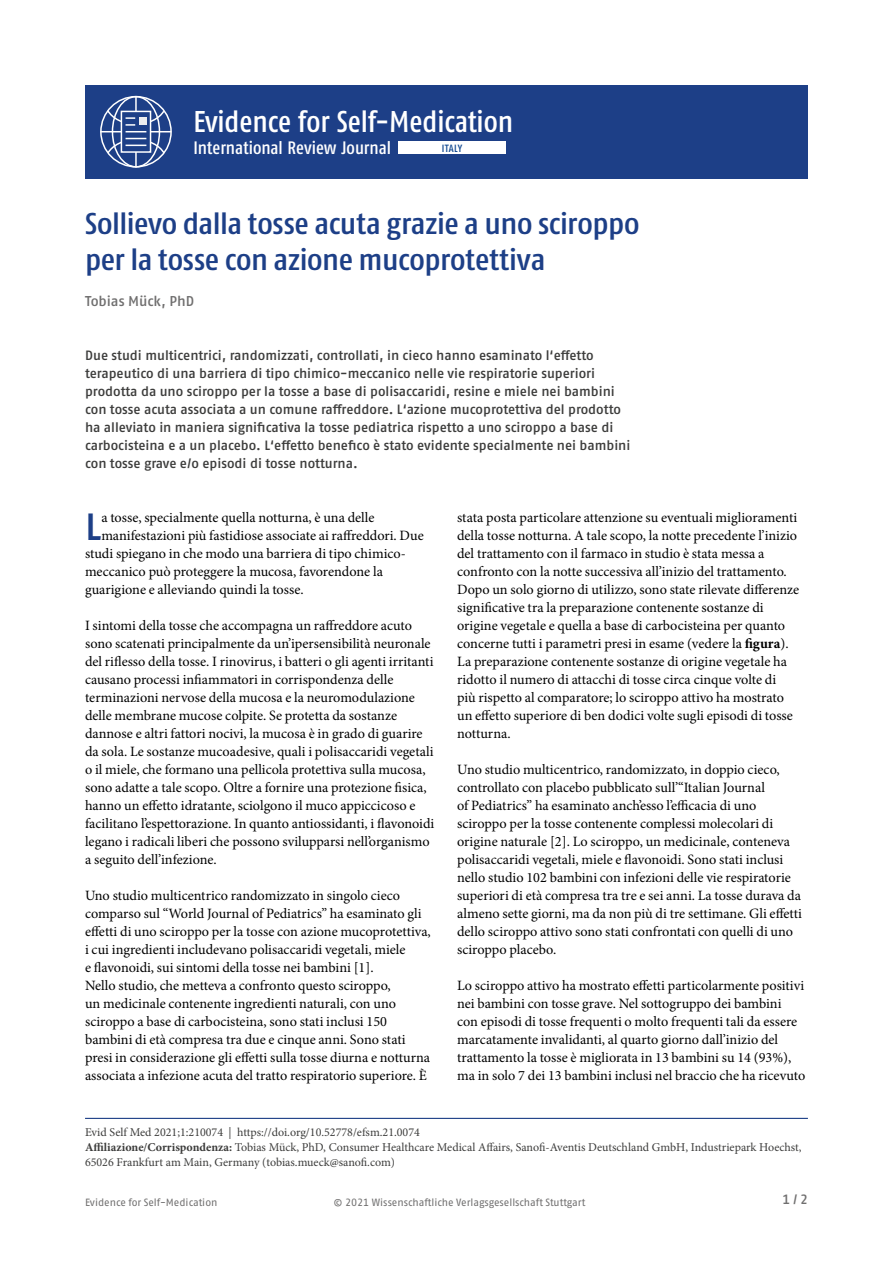
<style>
.page{position:relative;width:893px;height:1263px;background:#fff}
.page>*{position:absolute;margin:0;border:0;box-sizing:border-box;transform-origin:0 0}
.t1{font:500 37.8px "Fago Pro";color:#1d3f87}
.t2{font:500 condensed 30px/36px "Fago Pro";letter-spacing:-.01em;color:#1d3f87;scale:1.1 1}
.t3{font:500 condensed 30px "Fago Pro";color:#fff}
.t4{font:500 condensed 18px "Fago Pro";color:#fff}
.t5{font:14.25px/18px "Minion Pro";color:#000}
.t6{font:500 14.25px "Fago Pro";letter-spacing:-.005em;color:#706f6f}
.t7{font:500 13.5px/18px "Fago Pro";color:#3c3c3b}
.t8{font:500 13.5px "Fago Pro";color:#706f6f}
.t9{font:12px/15px "Minion Pro";color:#3c3c3b}
.t10{font:10.5px "Fago Pro";letter-spacing:-.005em;color:#706f6f}
.t11{font:500 condensed 10.5px "Fago Pro";letter-spacing:.025em;color:#0e468f}
.s1{font-weight:700}
</style>
<div class="page">
<div style="left:85px;top:85px;width:723px;height:94px;background:#1d3f87"></div>
<div style="left:100px;top:96px;width:72px;height:72px;border:2px solid #fff;border-radius:50%"></div>
<div style="left:112px;top:96px;width:48px;height:72px;border:2px solid #fff;border-radius:50%"></div>
<hr style="left:100px;top:131px;width:71px;height:1px;background:#fff">
<hr style="left:135px;top:96px;width:2px;height:72px;background:#fff">
<svg style="left:121px;top:132px;width:30px;height:6px"></svg>
<svg style="left:106px;top:138px;width:60px;height:17px"></svg>
<svg style="left:106px;top:109px;width:60px;height:23px"></svg>
<hr style="left:85px;top:1118px;width:723px;height:1px;background:#1d3f87">
<div style="left:398px;top:141px;width:107px;height:13px;background:#fff"></div>
<h2 class="t3" style="left:193px;top:103px;width:321px">Evidence for Self-Medication</h2>
<p class="t4" style="left:193px;top:137px;width:199px">International Review Journal</p>
<p class="t11" style="left:442px;top:142px;width:22px">ITALY</p>
<h2 class="t2" style="left:85px;top:206px;width:506px">Sollievo dalla tosse acuta grazie a uno sciroppo per la tosse con azione mucoprotettiva</h2>
<p class="t6" style="left:85px;top:292px;width:111px">Tobias Mück, PhD</p>
<p class="t7" style="left:85px;top:346px;width:547px">Due studi multicentrici, randomizzati, controllati, in cieco hanno esaminato l‘effetto terapeutico di una barriera di tipo chimico-meccanico nelle vie respiratorie superiori prodotta da uno sciroppo per la tosse a base di polisaccaridi, resine e miele nei bambini con tosse acuta associata a un comune raffreddore. L‘azione mucoprotettiva del prodotto ha alleviato in maniera significativa la tosse pediatrica rispetto a uno sciroppo a base di carbocisteina e a un placebo. L‘effetto benefico è stato evidente specialmente nei bambini con tosse grave e/o episodi di tosse notturna.</p>
<h1 class="t1" style="left:85px;top:504px;width:18px">L</h1>
<p class="t5" style="left:101px;top:509px;width:275px">a tosse, specialmente quella notturna, è una delle</p>
<p class="t5" style="left:101px;top:527px;width:324px">manifestazioni più fastidiose associate ai raffreddori. Due</p>
<p class="t5" style="left:85px;top:545px;width:322px">studi spiegano in che modo una barriera di tipo chimico-</p>
<p class="t5" style="left:85px;top:563px;width:299px">meccanico può proteggere la mucosa, favorendone la</p>
<p class="t5" style="left:85px;top:581px;width:220px">guarigione e alleviando quindi la tosse.</p>
<p class="t5" style="left:85px;top:617px;width:351px">I sintomi della tosse che accompagna un raffreddore acuto sono scatenati principalmente da un’ipersensibilità neuronale del riflesso della tosse. I rinovirus, i batteri o gli agenti irritanti causano processi infiammatori in corrispondenza delle terminazioni nervose della mucosa e la neuromodulazione delle membrane mucose colpite. Se protetta da sostanze dannose e altri fattori nocivi, la mucosa è in grado di guarire da sola. Le sostanze mucoadesive, quali i polisaccaridi vegetali o il miele, che formano una pellicola protettiva sulla mucosa, sono adatte a tale scopo. Oltre a fornire una protezione fisica, hanno un effetto idratante, sciolgono il muco appiccicoso e facilitano l’espettorazione. In quanto antiossidanti, i flavonoidi legano i radicali liberi che possono svilupparsi nell’organismo a seguito dell’infezione.</p>
<p class="t5" style="left:85px;top:886px;width:347px">Uno studio multicentrico randomizzato in singolo cieco comparso sul “World Journal of Pediatrics” ha esaminato gli effetti di uno sciroppo per la tosse con azione mucoprotettiva, i cui ingredienti includevano polisaccaridi vegetali, miele<br>e flavonoidi, sui sintomi della tosse nei bambini [1].<br>Nello studio, che metteva a confronto questo sciroppo,<br>un medicinale contenente ingredienti naturali, con uno sciroppo a base di carbocisteina, sono stati inclusi 150 bambini di età compresa tra due e cinque anni. Sono stati presi in considerazione gli effetti sulla tosse diurna e notturna associata a infezione acuta del tratto respiratorio superiore. È</p>
<p class="t5" style="left:457px;top:508px;width:344px">stata posta particolare attenzione su eventuali miglioramenti della tosse notturna. A tale scopo, la notte precedente l’inizio del trattamento con il farmaco in studio è stata messa a confronto con la notte successiva all’inizio del trattamento.<br>Dopo un solo giorno di utilizzo, sono state rilevate differenze significative tra la preparazione contenente sostanze di origine vegetale e quella a base di carbocisteina per quanto concerne tutti i parametri presi in esame (vedere la <span class="s1">figura</span>).<br>La preparazione contenente sostanze di origine vegetale ha ridotto il numero di attacchi di tosse circa cinque volte di<br>più rispetto al comparatore; lo sciroppo attivo ha mostrato un effetto superiore di ben dodici volte sugli episodi di tosse notturna.</p>
<p class="t5" style="left:457px;top:760px;width:346px">Uno studio multicentrico, randomizzato, in doppio cieco, controllato con placebo pubblicato sull’“Italian Journal<br>of Pediatrics” ha esaminato anch’esso l’efficacia di uno sciroppo per la tosse contenente complessi molecolari di origine naturale [2]. Lo sciroppo, un medicinale, conteneva polisaccaridi vegetali, miele e flavonoidi. Sono stati inclusi nello studio 102 bambini con infezioni delle vie respiratorie superiori di età compresa tra tre e sei anni. La tosse durava da almeno sette giorni, ma da non più di tre settimane. Gli effetti dello sciroppo attivo sono stati confrontati con quelli di uno sciroppo placebo.</p>
<p class="t5" style="left:457px;top:976px;width:350px">Lo sciroppo attivo ha mostrato effetti particolarmente positivi nei bambini con tosse grave. Nel sottogruppo dei bambini con episodi di tosse frequenti o molto frequenti tali da essere marcatamente invalidanti, al quarto giorno dall’inizio del trattamento la tosse è migliorata in 13 bambini su 14 (93%), ma in solo 7 dei 13 bambini inclusi nel braccio che ha ricevuto</p>
<p class="t9" style="left:85px;top:1125px;width:718px">Evid Self Med 2021;1:210074 | https://doi.org/10.52778/efsm.21.0074<br><span class="s1">Affiliazione/Corrispondenza:</span> Tobias Mück, PhD, Consumer Healthcare Medical Affairs, Sanofi-Aventis Deutschland GmbH, Industriepark Hoechst,<br>65026 Frankfurt am Main, Germany (tobias.mueck@sanofi.com)</p>
<p class="t10" style="left:85px;top:1196px;width:134px">Evidence for Self-Medication</p>
<p class="t10" style="left:334px;top:1196px;width:253px">© 2021 Wissenschaftliche Verlagsgesellschaft Stuttgart</p>
<p class="t8" style="left:782px;top:1191px;width:27px">1 / 2</p>
</div>
